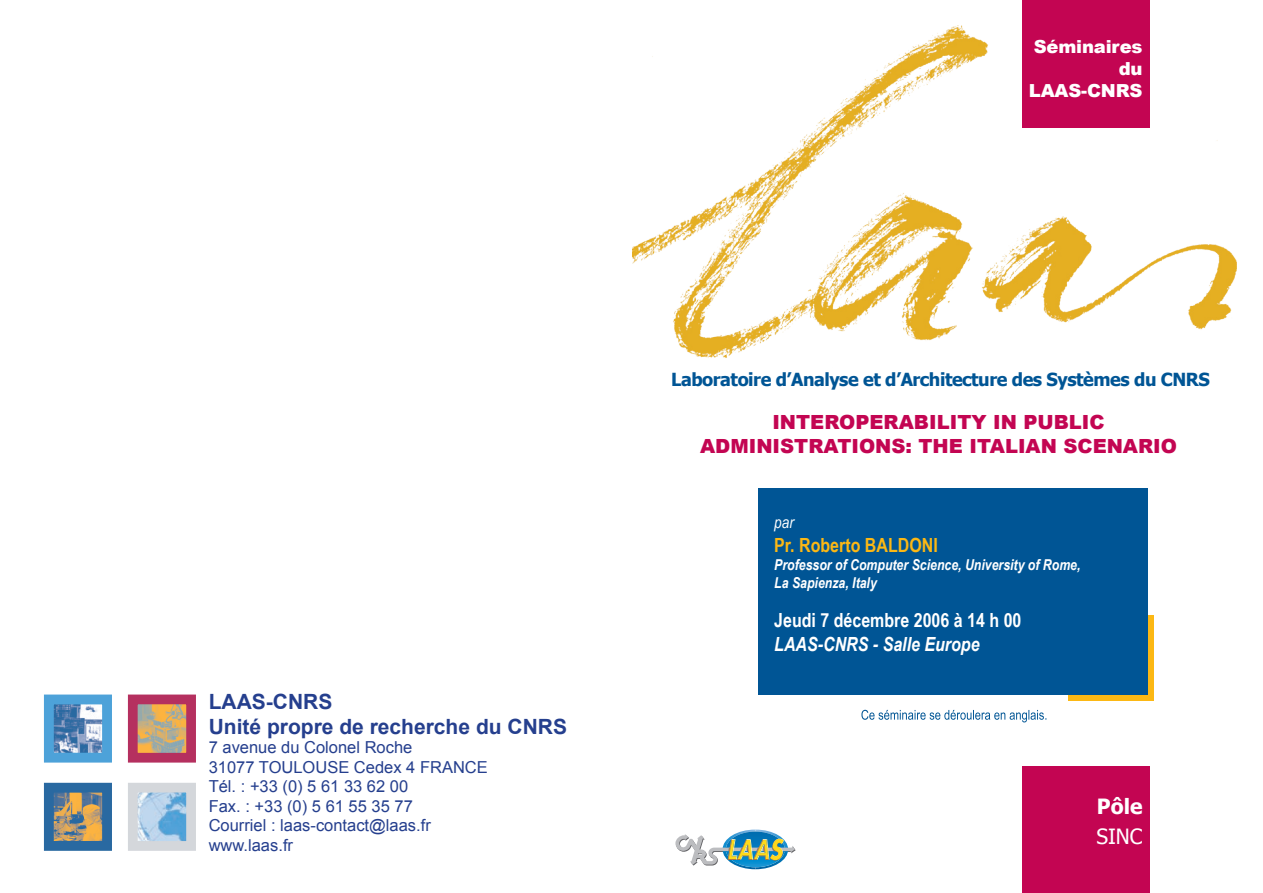
<style>
.page{position:relative;width:1263px;height:893px;background:#fff}
.page>*{position:absolute;margin:0;border:0;box-sizing:border-box;transform-origin:0 0}
.t1{font:700 21px "Arial";color:#253f8e}
.t2{font:700 21px "Tahoma";color:#fff}
.t3{font:21px "Tahoma";color:#fff}
.t4{font:900 19.5px "Arial";color:#c30552}
.t5{font:700 19.5px "Arial Narrow";color:#fff}
.t6{font:italic 700 19.5px "Arial Narrow";color:#fff}
.t7{font:700 19.5px "Arial Narrow";color:#fcb814}
.t8{font:700 18px "Tahoma";letter-spacing:-.025em;color:#005595}
.t9{font:900 18px "Arial";letter-spacing:-.01em;color:#fff}
.t10{font:16.5px "Arial";color:#253f8e}
.t11{font:italic 16.5px "Arial Narrow";color:#fff}
.t12{font:italic 700 15px "Arial Narrow";color:#fff}
</style>
<div class="page">
<svg style="left:1069px;top:616px;width:85px;height:85px"></svg>
<div style="left:1022px;top:0;width:127px;height:128px;background:#c30552"></div>
<div style="left:1022px;top:766px;width:127px;height:127px;background:#c30552"></div>
<div style="left:758px;top:488px;width:389px;height:206px;background:#005595"></div>
<img style="left:633px;top:26px;width:604px;height:332px">
<img style="left:675px;top:829px;width:121px;height:40px">
<img style="left:55px;top:794px;width:46px;height:46px">
<div style="left:44px;top:783px;width:68px;height:68px;border:10px solid #2969a1"></div>
<img style="left:139px;top:705px;width:46px;height:47px">
<div style="left:128px;top:694px;width:68px;height:69px;border:10px solid #b5305f"></div>
<img style="left:55px;top:705px;width:46px;height:47px">
<div style="left:44px;top:694px;width:68px;height:69px;border:10px solid #4da2d9"></div>
<img style="left:139px;top:794px;width:46px;height:46px">
<div style="left:128px;top:783px;width:68px;height:68px;border:10px solid #d4d7db"></div>
<svg style="left:861px;top:710px;width:185px;height:12px"></svg>
<p class="t9" style="left:1034px;top:37px;width:110px">SÉMINAIRES</p>
<p class="t9" style="left:1119px;top:59px;width:25px">DU</p>
<p class="t9" style="left:1029px;top:80px;width:115px">LAAS-CNRS</p>
<p class="t1" style="left:209px;top:690px;width:125px">LAAS-CNRS</p>
<p class="t1" style="left:209px;top:715px;width:360px">Unité propre de recherche du CNRS</p>
<p class="t10" style="left:209px;top:738px;width:205px">7 avenue du Colonel Roche</p>
<p class="t10" style="left:209px;top:758px;width:281px">31077 TOULOUSE Cedex 4 FRANCE</p>
<p class="t10" style="left:209px;top:777px;width:201px">Tél. : +33 (0) 5 61 33 62 00</p>
<p class="t10" style="left:209px;top:797px;width:206px">Fax. : +33 (0) 5 61 55 35 77</p>
<p class="t10" style="left:209px;top:816px;width:224px">Courriel : laas-contact@laas.fr</p>
<p class="t10" style="left:209px;top:836px;width:86px">www.laas.fr</p>
<p class="t8" style="left:671px;top:368px;width:540px">Laboratoire d’Analyse et d’Architecture des Systèmes du CNRS</p>
<p class="t4" style="left:772px;top:411px;width:309px">INTEROPERABILITY IN PUBLIC</p>
<p class="t4" style="left:700px;top:435px;width:61px">ADMINIS</p>
<p class="t4" style="left:794px;top:435px;width:210px">TRATIONS: THE ITALIAN</p>
<p class="t4" style="left:1063px;top:435px;width:58px">SCENARI</p>
<p class="t4" style="left:1161px;top:435px;width:18px">O</p>
<p class="t11" style="left:774px;top:513px;width:21px">par</p>
<p class="t7" style="left:774px;top:534px;width:165px">Pr. Roberto BALDONI</p>
<p class="t12" style="left:774px;top:556px;width:308px">Professor of Computer Science, University of Rome,</p>
<p class="t12" style="left:774px;top:574px;width:104px">La Sapienza, Italy</p>
<p class="t5" style="left:774px;top:609px;width:249px">Jeudi 7 décembre 2006 à 14 h 00</p>
<p class="t6" style="left:774px;top:632px;width:207px">LAAS-CNRS - Salle Europe</p>
<p class="t2" style="left:1097px;top:793px;width:47px">Pôle</p>
<p class="t3" style="left:1096px;top:823px;width:48px">SINC</p>
</div>
